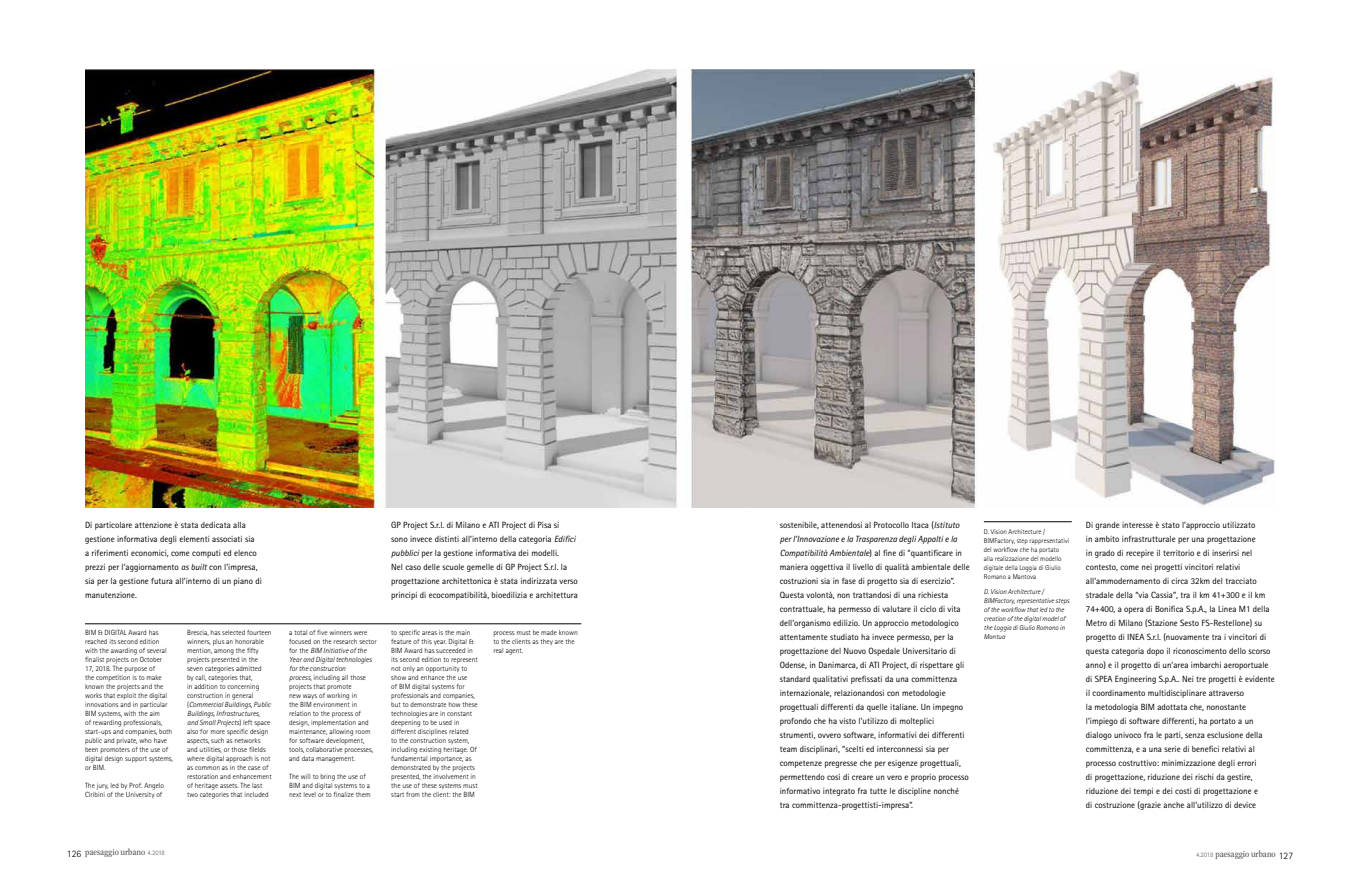
<style>
.page{position:relative;width:1361px;height:893px;background:#fff}
.page>*{position:absolute;margin:0;border:0;box-sizing:border-box;transform-origin:0 0}
.t1{font:condensed 9.5px "ITC Garamond Std";color:#58595b}
.t2{font:9px/14px "Rotis Sans Serif Std";color:#000}
.t3{font:300 7.5px/9px "Rotis Sans Serif Std";color:#000}
.t4{font:300 7px/9px "Rotis Sans Serif Std";color:#000}
.t5{font:italic 300 7px/9px "Rotis Sans Serif Std";color:#000}
.s1{font-style:italic}
.s2{font-family:"Rotis Sans Serif Std";font-weight:300;font-stretch:normal;font-size:9.9px;color:#000}
.s3{font-family:"Rotis Sans Serif Std";font-weight:300;font-stretch:normal;font-size:6.8px}
</style>
<div class="page">
<hr style="left:85px;top:624px;width:496px;height:1px;background:#000">
<img style="left:85px;top:69px;width:1191px;height:438px">
<hr style="left:984px;top:522px;width:87px;height:1px;background:#000">
<p class="t2" style="left:85px;top:518px;width:178px">Di particolare attenzione è stata dedicata alla gestione informativa degli elementi associati sia<br>a riferimenti economici, come computi ed elenco prezzi per l’aggiornamento <span class="s1">as built</span> con l’impresa, sia per la gestione futura all’interno di un piano di manutenzione.</p>
<p class="t2" style="left:391px;top:518px;width:188px">GP Project S.r.l. di Milano e ATI Project di Pisa si sono invece distinti all’interno della categoria <span class="s1">Edifici pubblici</span> per la gestione informativa dei modelli.<br>Nel caso delle scuole gemelle di GP Project S.r.l. la progettazione architettonica è stata indirizzata verso principi di ecocompatibilità, bioedilizia e architettura</p>
<p class="t2" style="left:780px;top:518px;width:191px">sostenibile, attenendosi al Protocollo Itaca (<span class="s1">Istituto per l’Innovazione e la Trasparenza degli Appalti e la Compatibilità Ambientale</span>) al fine di “quantificare in maniera oggettiva il livello di qualità ambientale delle costruzioni sia in fase di progetto sia di esercizio”.<br>Questa volontà, non trattandosi di una richiesta contrattuale, ha permesso di valutare il ciclo di vita dell’organismo edilizio. Un approccio metodologico attentamente studiato ha invece permesso, per la progettazione del Nuovo Ospedale Universitario di Odense, in Danimarca, di ATI Project, di rispettare gli standard qualitativi prefissati da una committenza internazionale, relazionandosi con metodologie progettuali differenti da quelle italiane. Un impegno profondo che ha visto l’utilizzo di molteplici strumenti, ovvero software, informativi dei differenti team disciplinari, “scelti ed interconnessi sia per competenze pregresse che per esigenze progettuali, permettendo così di creare un vero e proprio processo informativo integrato fra tutte le discipline nonché tra committenza-progettisti-impresa”.</p>
<p class="t2" style="left:1086px;top:518px;width:190px">Di grande interesse è stato l’approccio utilizzato<br>in ambito infrastrutturale per una progettazione<br>in grado di recepire il territorio e di inserirsi nel contesto, come nei progetti vincitori relativi all’ammodernamento di circa 32km del tracciato stradale della “via Cassia”, tra il km 41+300 e il km 74+400, a opera di Bonifica S.p.A., la Linea M1 della Metro di Milano (Stazione Sesto FS-Restellone) su progetto di INEA S.r.l. (nuovamente tra i vincitori di questa categoria dopo il riconoscimento dello scorso anno) e il progetto di un’area imbarchi aeroportuale di SPEA Engineering S.p.A.. Nei tre progetti è evidente il coordinamento multidisciplinare attraverso<br>la metodologia BIM adottata che, nonostante l’impiego di software differenti, ha portato a un dialogo univoco fra le parti, senza esclusione della committenza, e a una serie di benefici relativi al processo costruttivo: minimizzazione degli errori<br>di progettazione, riduzione dei rischi da gestire, riduzione dei tempi e dei costi di progettazione e<br>di costruzione (grazie anche all’utilizzo di device</p>
<p class="t4" style="left:984px;top:527px;width:87px">D. Vision Architecture /<br>BIMFactory, step rappresentativi del workflow che ha portato alla realizzazione del modello digitale della Loggia di Giulio<br>Romano a Mantova</p>
<p class="t5" style="left:984px;top:587px;width:87px">D. Vision Architecture /<br>BIMFactory, representative steps of the workflow that led to the creation of the digital model of the Loggia di Giulio Romano in<br>Mantua</p>
<p class="t3" style="left:85px;top:628px;width:89px">BIM &amp; DIGITAL Award has reached its second edition with the awarding of several finalist projects on October<br>17, 2018. The purpose of<br>the competition is to make known the projects and the works that exploit the digital innovations and in particular<br>BIM systems, with the aim<br>of rewarding professionals, start-ups and companies, both public and private, who have been promoters of the use of digital design support systems, or BIM.</p>
<p class="t3" style="left:85px;top:781px;width:81px">The jury, led by Prof. Angelo<br>Ciribini of the University of</p>
<p class="t3" style="left:187px;top:628px;width:86px">Brescia, has selected fourteen winners, plus an honorable mention, among the fifty projects presented in the seven categories admitted<br>by call, categories that,<br>in addition to concerning construction in general (<span class="s1">Commercial Buildings, Public<br>Buildings, Infrastructures, and Small Projects</span>) left space also for more specific design aspects, such as networks and utilities, or those filelds where digital approach is not as common as in the case of restoration and enhancement of heritage assets. The last two categories that included</p>
<p class="t3" style="left:289px;top:628px;width:89px">a total of five winners were focused on the research sector for the <span class="s1">BIM Initiative of the<br>Year and Digital technologies for the construction<br>process</span>, including all those projects that promote<br>new ways of working in<br>the BIM environment in relation to the process of design, implementation and maintenance, allowing room for software development, tools, collaborative processes, and data management.</p>
<p class="t3" style="left:391px;top:628px;width:88px">to specific areas is the main feature of this year. Digital &amp;<br>BIM Award has succeeded in its second edition to represent not only an opportunity to show and enhance the use<br>of BIM digital systems for professionals and companies, but to demonstrate how these technologies are in constant deepening to be used in different disciplines related<br>to the construction system, including existing heritage. Of fundamental importance, as demonstrated by the projects presented, the involvement in the use of these systems must start from the client: the BIM</p>
<p class="t3" style="left:493px;top:628px;width:86px">process must be made known to the clients as they are the real agent.</p>
<p class="t3" style="left:289px;top:772px;width:83px">The will to bring the use of<br>BIM and digital systems to a next level or to finalize them</p>
<p class="t1" style="left:67px;top:847px;width:99px"><span class="s2">126</span> paesaggio urbano <span class="s3">4.2018</span></p>
<p class="t1" style="left:1196px;top:848px;width:99px"><span class="s3">4.2018</span> paesaggio urbano <span class="s2">127</span></p>
</div>
